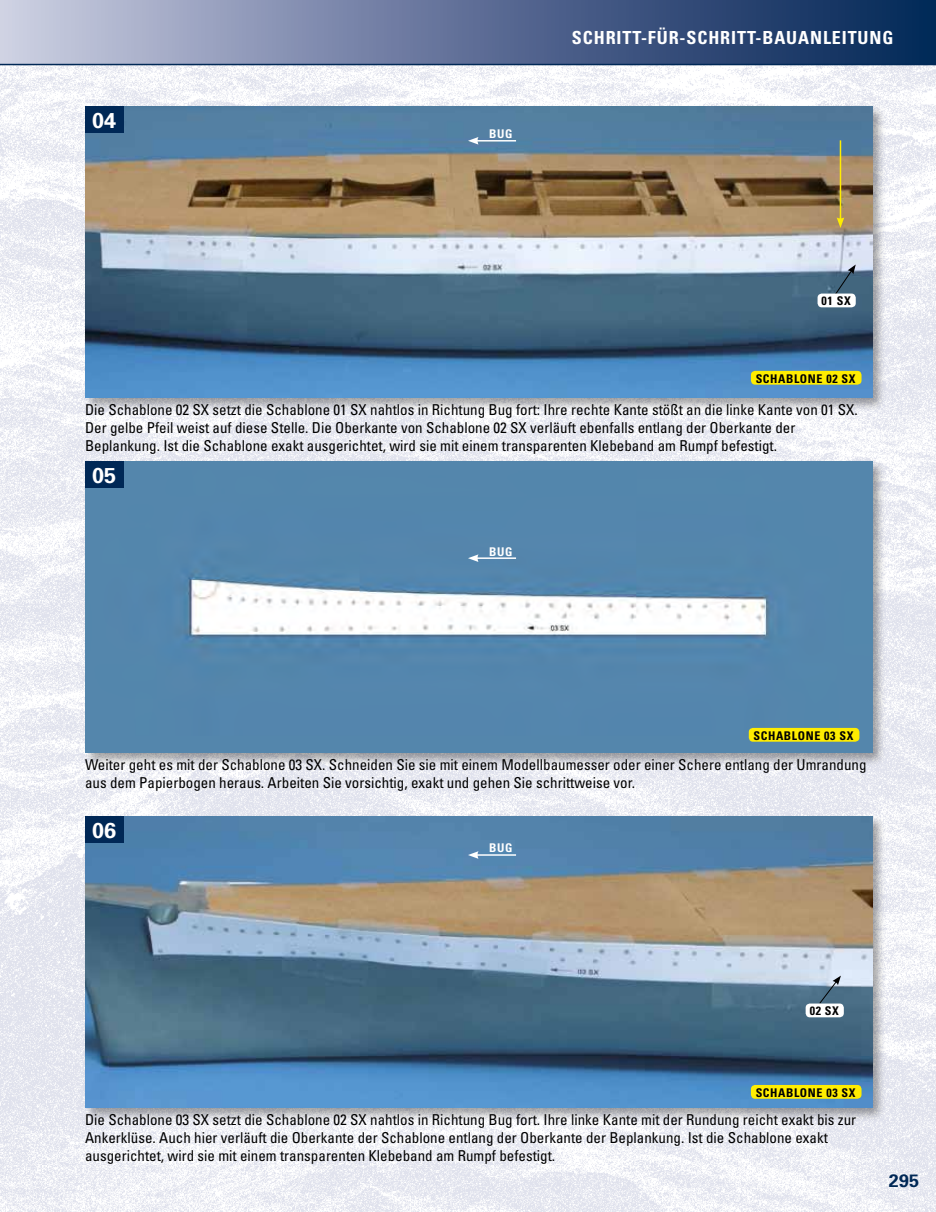
<style>
.page{position:relative;width:936px;height:1212px;background:#fff}
.page>*{position:absolute;margin:0;border:0;box-sizing:border-box;transform-origin:0 0}
.t1{font:700 21.6px "Univers";color:#fff}
.t2{font:700 condensed 18px "Univers";letter-spacing:.05em;color:#fff}
.t3{font:700 18px "Univers";color:#002856}
.t4{font:condensed 15px/18px "Univers";color:#000}
.t5{font:700 condensed 12px "Univers";letter-spacing:.05em;color:#000}
.t6{font:700 condensed 12px "Univers";color:#fff}
</style>
<div class="page">
<img style="left:1px;top:65px;width:934px;height:1147px">
<div style="left:0;top:0;width:935px;height:64px;background:linear-gradient(to right,#c9c9e0,#001f53)"></div>
<hr style="left:0;top:64px;width:935px;height:1px;background:#002856">
<img style="left:0;top:0;width:1px;height:1212px">
<hr style="left:0;top:0;width:1px;height:64px;background:#d0d3e3">
<div style="left:83px;top:104px;width:803px;height:308px;background:#000;opacity:.35"></div>
<img style="left:85px;top:106px;width:787px;height:291px">
<div style="left:85px;top:107px;width:38px;height:26px;background:#002856"></div>
<div style="left:83px;top:814px;width:803px;height:308px;background:#000;opacity:.35"></div>
<img style="left:85px;top:816px;width:787px;height:291px">
<div style="left:85px;top:816px;width:38px;height:27px;background:#002856"></div>
<div style="left:83px;top:459px;width:803px;height:308px;background:#000;opacity:.35"></div>
<img style="left:85px;top:461px;width:787px;height:291px">
<div style="left:85px;top:461px;width:38px;height:27px;background:#002856"></div>
<svg style="left:833px;top:264px;width:22px;height:32px"></svg>
<div style="left:817px;top:294px;width:38px;height:13px;background:#fff;border-radius:4px"></div>
<hr style="left:476px;top:140px;width:40px;height:2px;background:#fff">
<svg style="left:468px;top:137px;width:10px;height:8px"></svg>
<hr style="left:476px;top:557px;width:40px;height:2px;background:#fff">
<svg style="left:468px;top:554px;width:10px;height:8px"></svg>
<hr style="left:476px;top:854px;width:40px;height:2px;background:#fff">
<svg style="left:468px;top:851px;width:10px;height:8px"></svg>
<hr style="left:839px;top:140px;width:2px;height:80px;background:#ffed00">
<svg style="left:836px;top:217px;width:8px;height:11px"></svg>
<svg style="left:818px;top:975px;width:22px;height:28px"></svg>
<div style="left:805px;top:1003px;width:38px;height:14px;background:#fff;border-radius:4px"></div>
<div style="left:750px;top:371px;width:111px;height:14px;background:#ffed00;border-radius:4px"></div>
<div style="left:748px;top:728px;width:111px;height:14px;background:#ffed00;border-radius:4px"></div>
<div style="left:750px;top:1085px;width:111px;height:14px;background:#ffed00;border-radius:4px"></div>
<h1 class="t1" style="left:92px;top:108px;width:26px">04</h1>
<p class="t6" style="left:489px;top:127px;width:16px">BUG</p>
<p class="t2" style="left:572px;top:27px;width:323px">SCHRITT-FÜR-SCHRITT-BAUANLEITUNG</p>
<p class="t5" style="left:821px;top:294px;width:31px">01 SX</p>
<p class="t5" style="left:755px;top:371px;width:16px">SCHA</p>
<p class="t5" style="left:786px;top:371px;width:16px">BLONE</p>
<p class="t5" style="left:826px;top:371px;width:31px">02 SX</p>
<p class="t4" style="left:85px;top:400px;width:774px">Die Schablone 02 SX setzt die Schablone 01 SX nahtlos in Richtung Bug fort: Ihre rechte Kante stößt an die linke Kante von 01 SX.<br>Der gelbe Pfeil weist auf diese Stelle. Die Oberkante von Schablone 02 SX verläuft ebenfalls entlang der Oberkante der<br>Beplankung. Ist die Schablone exakt ausgerichtet, wird sie mit einem transparenten Klebeband am Rumpf befestigt.</p>
<h1 class="t1" style="left:92px;top:463px;width:26px">05</h1>
<p class="t6" style="left:489px;top:544px;width:16px">BUG</p>
<p class="t5" style="left:753px;top:728px;width:16px">SCHA</p>
<p class="t5" style="left:784px;top:728px;width:16px">BLONE</p>
<p class="t5" style="left:824px;top:728px;width:31px">03 SX</p>
<p class="t4" style="left:85px;top:755px;width:783px">Weiter geht es mit der Schablone 03 SX. Schneiden Sie sie mit einem Modellbaumesser oder einer Schere entlang der Umrandung aus dem Papierbogen heraus. Arbeiten Sie vorsichtig, exakt und gehen Sie schrittweise vor.</p>
<h1 class="t1" style="left:92px;top:818px;width:26px">06</h1>
<p class="t6" style="left:489px;top:841px;width:16px">BUG</p>
<p class="t5" style="left:809px;top:1003px;width:31px">02 SX</p>
<p class="t5" style="left:755px;top:1085px;width:16px">SCHA</p>
<p class="t5" style="left:786px;top:1085px;width:16px">BLONE</p>
<p class="t5" style="left:826px;top:1085px;width:31px">03 SX</p>
<p class="t4" style="left:85px;top:1110px;width:772px">Die Schablone 03 SX setzt die Schablone 02 SX nahtlos in Richtung Bug fort. Ihre linke Kante mit der Rundung reicht exakt bis zur<br>Ankerklüse. Auch hier verläuft die Oberkante der Schablone entlang der Oberkante der Beplankung. Ist die Schablone exakt ausgerichtet, wird sie mit einem transparenten Klebeband am Rumpf befestigt.</p>
<p class="t3" style="left:888px;top:1170px;width:32px">295</p>
</div>
